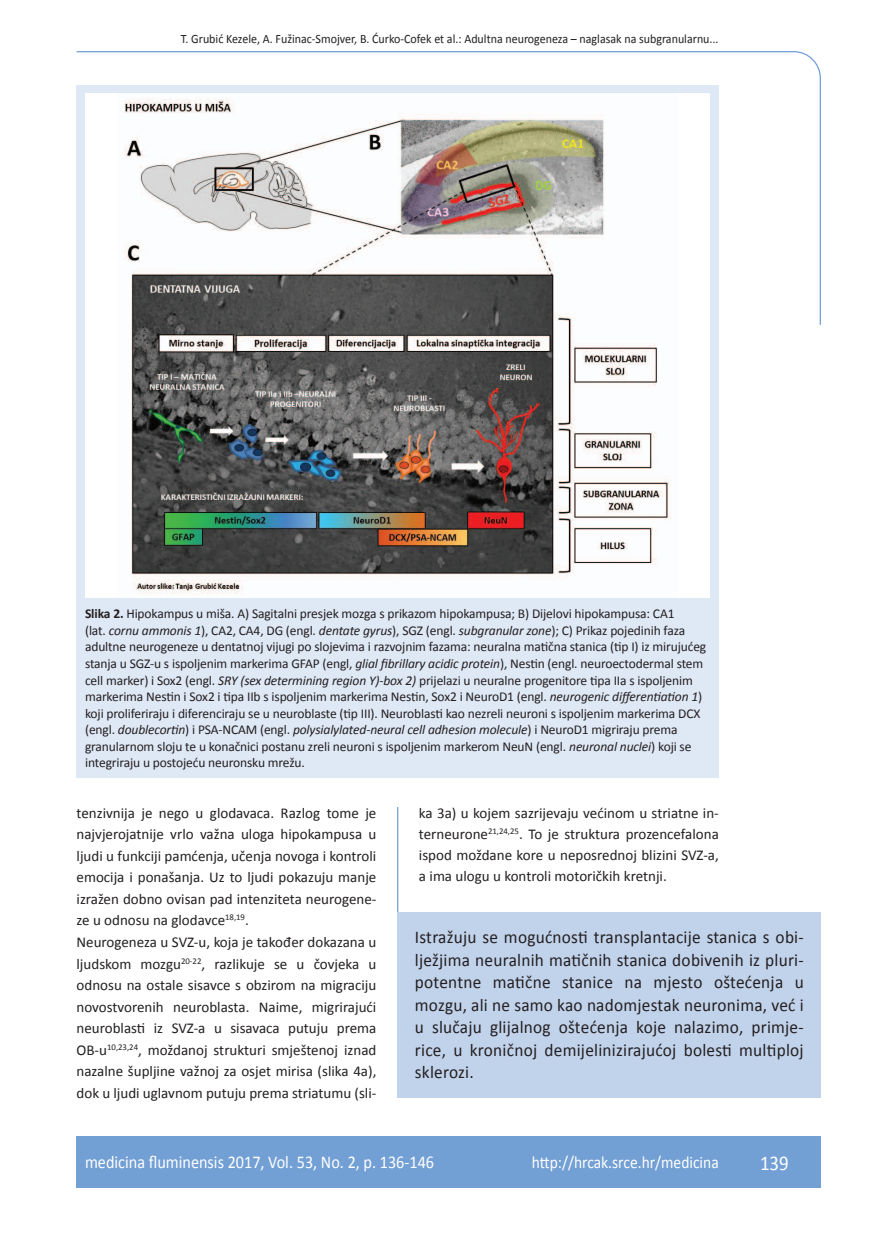
<style>
.page{position:relative;width:872px;height:1234px;background:#fff}
.page>*{position:absolute;margin:0;border:0;box-sizing:border-box;transform-origin:0 0}
.t1{font:21px "Calibri";color:#fff;scale:.9 1}
.t2{font:18px/22.5px "Calibri";letter-spacing:.015em;color:#231f20;text-align:justify;scale:.96 1}
.t3{font:18px "Calibri";color:#fff;scale:.9 1}
.t4{font:17.25px "Calibri";color:#fff;scale:.9 1}
.t5{font:15px/21.6px "Calibri";color:#231f20}
.t6{font:13.5px/16.5px "Calibri";letter-spacing:-.01em;color:#231f20}
.t7{font:12.75px "Calibri";color:#231f20;scale:.94 1}
.s1{font-weight:700}
.s2{font-style:italic}
</style>
<div class="page">
<svg style="left:76px;top:51px;width:745px;height:275px"></svg>
<hr style="left:397px;top:806px;width:1px;height:106px;background:#729fd4">
<div style="left:77px;top:1135px;width:744px;height:51px;background:#729fd4"></div>
<div style="left:77px;top:85px;width:642px;height:692px;background:#dfe8f5"></div>
<div style="left:85px;top:94px;width:624px;height:503px;background:#fff"></div>
<img style="left:124px;top:98px;width:548px;height:497px">
<div style="left:398px;top:912px;width:423px;height:185px;background:#c1d2eb"></div>
<p class="t7" style="left:181px;top:30px;width:573px">T. Grubić Kezele, A. Fužinac-Smojver, B. Ćurko-Cofek et al.: Adultna neurogeneza – naglasak na subgranularnu...</p>
<p class="t6" style="left:85px;top:605px;width:622px"><span class="s1">Slika 2.</span> Hipokampus u miša. A) Sagitalni presjek mozga s prikazom hipokampusa; B) Dijelovi hipokampusa: CA1<br>(lat. <span class="s2">cornu ammonis 1</span>), CA2, CA4, DG (engl. <span class="s2">dentate gyrus</span>), SGZ (engl. <span class="s2">subgranular zone</span>); C) Prikaz pojedinih faza adultne neurogeneze u dentatnoj vijugi po slojevima i razvojnim fazama: neuralna matična stanica (tip I) iz mirujućeg stanja u SGZ-u s ispoljenim markerima GFAP (engl, <span class="s2">glial fibrillary acidic protein</span>), Nestin (engl. neuroectodermal stem cell marker) i Sox2 (engl. <span class="s2">SRY (sex determining region Y)-box 2)</span> prijelazi u neuralne progenitore tipa IIa s ispoljenim markerima Nestin i Sox2 i tipa IIb s ispoljenim markerima Nestin, Sox2 i NeuroD1 (engl. <span class="s2">neurogenic differentiation 1</span>) koji proliferiraju i diferenciraju se u neuroblaste (tip III). Neuroblasti kao nezreli neuroni s ispoljenim markerima DCX (engl. <span class="s2">doublecortin</span>) i PSA-NCAM (engl. <span class="s2">polysialylated-neural cell adhesion molecule</span>) i NeuroD1 migriraju prema granularnom sloju te u konačnici postanu zreli neuroni s ispoljenim markerom NeuN (engl. <span class="s2">neuronal nuclei</span>) koji se integriraju u postojeću neuronsku mrežu.</p>
<p class="t5" style="left:77px;top:801px;width:301px">tenzivnija je nego u glodavaca. Razlog tome je najvjerojatnije vrlo važna uloga hipokampusa u ljudi u funkciji pamćenja, učenja novoga i kontroli emocija i ponašanja. Uz to ljudi pokazuju manje izražen dobno ovisan pad intenziteta neurogene&shy;ze u odnosu na glodavce<sup>18,19</sup>.<br>Neurogeneza u SVZ-u, koja je također dokazana u ljudskom mozgu<sup>20-22</sup>, razlikuje se u čovjeka u odnosu na ostale sisavce s obzirom na migraciju novostvorenih neuroblasta. Naime, migrirajući neuroblasti iz SVZ-a u sisavaca putuju prema OB-u<sup>10,23,24</sup>, moždanoj strukturi smještenoj iznad nazalne šupljine važnoj za osjet mirisa (slika 4a), dok u ljudi uglavnom putuju prema striatumu (sli-</p>
<p class="t5" style="left:419px;top:801px;width:301px;line-height:21px;text-align:justify">ka 3a) u kojem sazrijevaju većinom u striatne in&shy;terneurone<sup>21,24,25</sup>. To je struktura prozencefalona ispod moždane kore u neposrednoj blizini SVZ-a, a ima ulogu u kontroli motoričkih kretnji.</p>
<p class="t2" style="left:415px;top:925px;width:407px">Istražuju se mogućnosti transplantacije stanica s obi&shy;lježjima neuralnih matičnih stanica dobivenih iz pluri&shy;potentne matične stanice na mjesto oštećenja u mozgu, ali ne samo kao nadomjestak neuronima, već i u slučaju glijalnog oštećenja koje nalazimo, primje&shy;rice, u kroničnoj demijelinizirajućoj bolesti multiploj sklerozi.</p>
<h2 class="t3" style="left:85px;top:1150px;width:389px">medicina fluminensis 2017, Vol. 53, No. 2, p. 136-146</h2>
<p class="t4" style="left:532px;top:1151px;width:209px">http://hrcak.srce.hr/medicina</p>
<h1 class="t1" style="left:760px;top:1149px;width:33px">139</h1>
</div>
